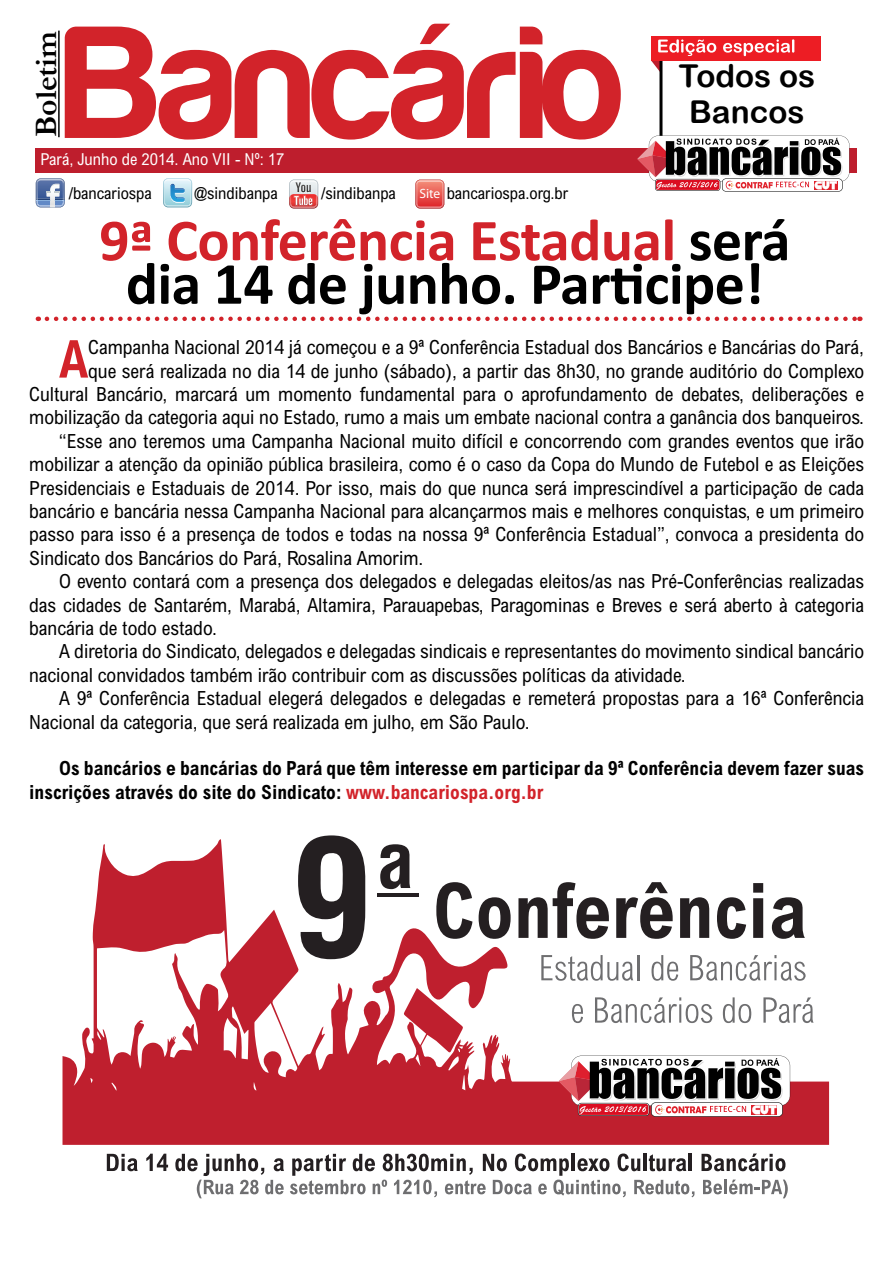
<style>
.page{position:relative;width:893px;height:1263px;background:#fff}
.page>*{position:absolute;margin:0;border:0;box-sizing:border-box;transform-origin:0 0}
.t1{font:165.75px "Harabara";color:#d2232a}
.t2{font:700 60px/43.5px "Calibri";letter-spacing:-.01em;color:#000;text-align:center}
.t3{font:700 condensed 52.2px "Arial";color:#d2232a}
.t4{font:31.5px/36px "Arial Rounded MT Bold";color:#000;text-align:center}
.t5{font:700 31.5px "Garamond";color:#000}
.t6{font:condensed 19.5px "Arial";color:#000}
.t7{font:700 condensed 19.5px/23.4px "Arial";color:#000}
.t8{font:condensed 16.5px "Arial";color:#000}
.t9{font:condensed 16.5px "Arial";color:#fff}
.s1{font-family:"Myriad Pro";font-stretch:normal;font-size:13.5px;color:#fff}
.s2{color:#d2232a}
</style>
<div class="page">
<div style="left:36px;top:148px;width:821px;height:24px;background:#be1e2d"></div>
<svg style="left:36px;top:178px;width:29px;height:29px"></svg>
<img style="left:37px;top:179px;width:27px;height:5px">
<svg style="left:163px;top:178px;width:29px;height:29px"></svg>
<svg style="left:289px;top:180px;width:29px;height:29px"></svg>
<svg style="left:415px;top:180px;width:29px;height:29px"></svg>
<img style="left:416px;top:185px;width:27px;height:23px">
<img style="left:416px;top:181px;width:27px;height:4px">
<hr style="left:58px;top:31px;width:2px;height:106px;background:#000">
<hr style="left:659px;top:58px;width:3px;height:90px;background:#000">
<div style="left:651px;top:36px;width:170px;height:24px;background:#ed1d24"></div>
<svg style="left:651px;top:39px;width:65px;height:34px"></svg>
<svg style="left:723px;top:39px;width:71px;height:17px"></svg>
<svg style="left:47px;top:317px;width:813px;height:4px"></svg>
<svg style="left:637px;top:136px;width:212px;height:56px"></svg>
<svg style="left:107px;top:1154px;width:31px;height:17px"></svg>
<svg style="left:146px;top:1154px;width:22px;height:17px"></svg>
<svg style="left:701px;top:1153px;width:84px;height:18px"></svg>
<svg style="left:314px;top:835px;width:35px;height:4px"></svg>
<svg style="left:63px;top:839px;width:766px;height:306px"></svg>
<svg style="left:559px;top:1056px;width:231px;height:61px"></svg>
<svg style="left:175px;top:1154px;width:109px;height:44px"></svg>
<svg style="left:290px;top:1153px;width:404px;height:44px"></svg>
<svg style="left:703px;top:1180px;width:19px;height:14px"></svg>
<hr style="left:724px;top:1180px;width:3px;height:14px;background:#6e6e70">
<svg style="left:729px;top:1179px;width:59px;height:19px"></svg>
<h1 class="t1" style="left:65px;top:-3px;width:561px">Bancário</h1>
<h3 class="t5" style="left:25px;top:137px;width:107px;rotate:-90deg">Boletim</h3>
<p class="t9" style="left:41px;top:149px;width:245px">Pará, Junho de 2014. Ano VII - Nº: 17</p>
<p class="t8" style="left:194px;top:183px;width:85px">@sindibanpa</p>
<p class="t8" style="left:321px;top:183px;width:77px">/sindibanpa</p>
<p class="t8" style="left:419px;top:183px;width:150px"><span class="s1">Site</span> bancariospa.org.br</p>
<p class="t8" style="left:68px;top:183px;width:85px">/bancariospa</p>
<h3 class="t4" style="left:679px;top:57px;width:138px">Todos os<br>Bancos</h3>
<h2 class="t2" style="left:99px;top:218px;width:693px"><span class="s2">9ª Conferência Estadual</span> será dia 14 de junho. Participe!</h2>
<h3 class="t3" style="left:59px;top:329px;width:31px">A</h3>
<p class="t6" style="left:88px;top:335px;width:777px">Campanha Nacional 2014 já começou e a 9ª Conferência Estadual dos Bancários e Bancárias do Pará,</p>
<p class="t6" style="left:88px;top:359px;width:777px">que será realizada no dia 14 de junho (sábado), a partir das 8h30, no grande auditório do Complexo</p>
<p class="t6" style="left:29px;top:382px;width:836px">Cultural Bancário, marcará um momento fundamental para o aprofundamento de debates, deliberações e</p>
<p class="t6" style="left:29px;top:406px;width:836px">mobilização da categoria aqui no Estado, rumo a mais um embate nacional contra a ganância dos banqueiros.</p>
<p class="t6" style="left:59px;top:429px;width:806px">“Esse ano teremos uma Campanha Nacional muito difícil e concorrendo com grandes eventos que irão</p>
<p class="t6" style="left:29px;top:452px;width:836px">mobilizar a atenção da opinião pública brasileira, como é o caso da Copa do Mundo de Futebol e as Eleições</p>
<p class="t6" style="left:29px;top:476px;width:837px">Presidenciais e Estaduais de 2014. Por isso, mais do que nunca será imprescindível a participação de cada</p>
<p class="t6" style="left:29px;top:499px;width:836px">bancário e bancária nessa Campanha Nacional para alcançarmos mais e melhores conquistas, e um primeiro</p>
<p class="t6" style="left:29px;top:523px;width:836px">passo para isso é a presença de todos e todas na nossa 9ª Conferência Estadual”, convoca a presidenta do</p>
<p class="t6" style="left:29px;top:546px;width:396px">Sindicato dos Bancários do Pará, Rosalina Amorim.</p>
<p class="t6" style="left:59px;top:569px;width:807px">O evento contará com a presença dos delegados e delegadas eleitos/as nas Pré-Conferências realizadas</p>
<p class="t6" style="left:29px;top:593px;width:836px">das cidades de Santarém, Marabá, Altamira, Parauapebas, Paragominas e Breves e será aberto à categoria</p>
<p class="t6" style="left:29px;top:616px;width:189px">bancária de todo estado.</p>
<p class="t6" style="left:59px;top:640px;width:807px">A diretoria do Sindicato, delegados e delegadas sindicais e representantes do movimento sindical bancário</p>
<p class="t6" style="left:29px;top:663px;width:658px">nacional convidados também irão contribuir com as discussões políticas da atividade.</p>
<p class="t6" style="left:59px;top:686px;width:806px">A 9ª Conferência Estadual elegerá delegados e delegadas e remeterá propostas para a 16ª Conferência</p>
<p class="t6" style="left:29px;top:710px;width:502px">Nacional da categoria, que será realizada em julho, em São Paulo.</p>
<p class="t7" style="left:29px;top:757px;width:836px;text-indent:30px">Os bancários e bancárias do Pará que têm interesse em participar da 9ª Conferência devem fazer suas inscrições através do site do Sindicato: <span class="s2">www.bancariospa.org.br</span></p>
</div>
